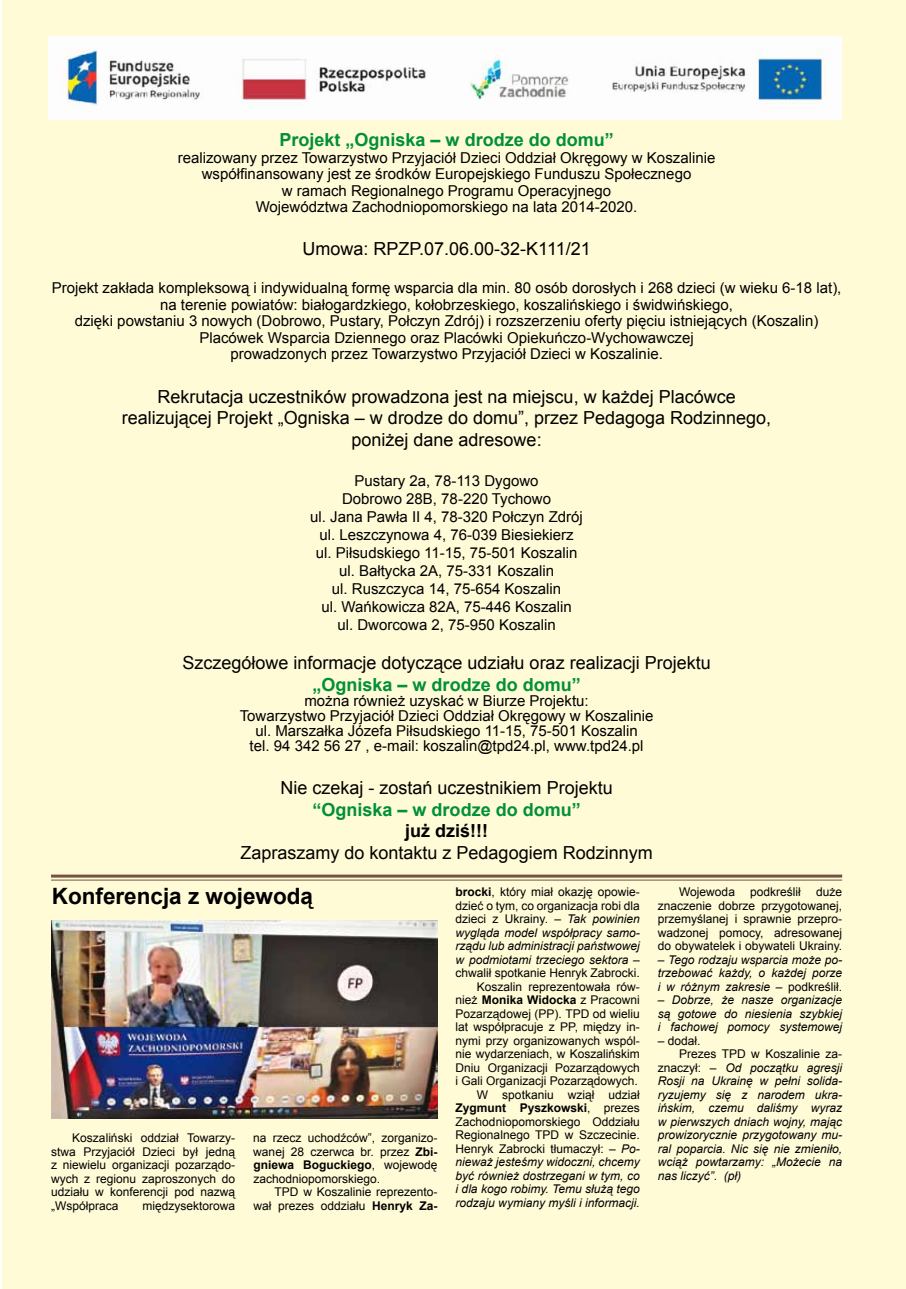
<style>
.page{position:relative;width:906px;height:1289px;background:#fff}
.page>*{position:absolute;margin:0;border:0;box-sizing:border-box;transform-origin:0 0}
.t1{font:700 22.5px "Arial";color:#000}
.t2{font:18px/21.6px "Arial";color:#000;text-align:center}
.t3{font:700 18px "Arial";color:#009037}
.t4{font:700 18px "Arial";color:#000}
.t5{font:15px/18px "Arial";color:#000;text-align:center}
.t6{font:12px/13.5px "Arial";color:#000;text-align:justify}
.t7{font:italic 12px/13.5px "Arial";color:#000;text-align:justify}
.s1{font-weight:700}
.s2{font-style:italic}
.s3{font-style:normal}
</style>
<div class="page">
<div style="left:2px;top:0;width:904px;height:1288px;background:#fffbd7"></div>
<img style="left:49px;top:37px;width:792px;height:82px">
<img style="left:51px;top:920px;width:386px;height:198px">
<hr style="left:51px;top:874px;width:791px;height:3px;background:#765143">
<hr style="left:51px;top:879px;width:791px;height:1px;background:#765143">
<h2 class="t3" style="left:279px;top:128px;width:336px">Projekt „Ogniska – w drodze do domu”</h2>
<p class="t5" style="left:178px;top:149px;width:539px;line-height:16.5px">realizowany przez Towarzystwo Przyjaciół Dzieci Oddział Okręgowy w Koszalinie współfinansowany jest ze środków Europejskiego Funduszu Społecznego<br>w ramach Regionalnego Programu Operacyjnego<br>Województwa Zachodniopomorskiego na lata 2014-2020.</p>
<h2 class="t2" style="left:302px;top:238px;width:290px">Umowa: RPZP.07.06.00-32-K111/21</h2>
<p class="t5" style="left:52px;top:280px;width:791px;line-height:16.5px">Projekt zakłada kompleksową i indywidualną formę wsparcia dla min. 80 osób dorosłych i 268 dzieci (w wieku 6-18 lat), na terenie powiatów: białogardzkiego, kołobrzeskiego, koszalińskiego i świdwińskiego,<br>dzięki powstaniu 3 nowych (Dobrowo, Pustary, Połczyn Zdrój) i rozszerzeniu oferty pięciu istniejących (Koszalin)<br>Placówek Wsparcia Dziennego oraz Placówki Opiekuńczo-Wychowawczej<br>prowadzonych przez Towarzystwo Przyjaciół Dzieci w Koszalinie.</p>
<h2 class="t2" style="left:122px;top:386px;width:651px">Rekrutacja uczestników prowadzona jest na miejscu, w każdej Placówce realizującej Projekt „Ogniska – w drodze do domu”, przez Pedagoga Rodzinnego, poniżej dane adresowe:</h2>
<p class="t5" style="left:310px;top:471px;width:274px">Pustary 2a, 78-113 Dygowo<br>Dobrowo 28B, 78-220 Tychowo<br>ul. Jana Pawła II 4, 78-320 Połczyn Zdrój ul. Leszczynowa 4, 76-039 Biesiekierz ul. Piłsudskiego 11-15, 75-501 Koszalin ul. Bałtycka 2A, 75-331 Koszalin<br>ul. Ruszczyca 14, 75-654 Koszalin<br>ul. Wańkowicza 82A, 75-446 Koszalin<br>ul. Dworcowa 2, 75-950 Koszalin</p>
<h2 class="t2" style="left:182px;top:652px;width:530px">Szczegółowe informacje dotyczące udziału oraz realizacji Projektu</h2>
<h2 class="t3" style="left:312px;top:672px;width:270px">„Ogniska – w drodze do domu”</h2>
<p class="t5" style="left:240px;top:693px;width:415px;line-height:15px">można również uzyskać w Biurze Projektu:<br>Towarzystwo Przyjaciół Dzieci Oddział Okręgowy w Koszalinie ul. Marszałka Józefa Piłsudskiego 11-15, 75-501 Koszalin<br>tel. 94 342 56 27 , e-mail: koszalin@tpd24.pl, www.tpd24.pl</p>
<h2 class="t2" style="left:280px;top:777px;width:334px">Nie czekaj - zostań uczestnikiem Projektu</h2>
<h2 class="t3" style="left:312px;top:797px;width:270px">“Ogniska – w drodze do domu”</h2>
<h2 class="t4" style="left:405px;top:819px;width:84px">już dziś!!!</h2>
<h2 class="t2" style="left:240px;top:842px;width:414px">Zapraszamy do kontaktu z Pedagogiem Rodzinnym</h2>
<h1 class="t1" style="left:52px;top:881px;width:263px">Konferencja z wojewodą</h1>
<p class="t6" style="left:51px;top:1131px;width:186px;text-indent:21px">Koszaliński oddział Towarzy&shy;stwa Przyjaciół Dzieci był jedną z niewielu organizacji pozarządo&shy;wych z regionu zaproszonych do udziału w konferencji pod nazwą „Współpraca</p>
<p class="t6" style="left:143px;top:1199px;width:94px">międzysektorowa</p>
<p class="t6" style="left:253px;top:1131px;width:186px">na rzecz uchodźców”, zorganizo&shy;wanej 28 czerwca br. przez <span class="s1">Zbi&shy;gniewa Boguckiego</span>, wojewodę zachodniopomorskiego.</p>
<p class="t6" style="left:253px;top:1185px;width:186px;text-align:right">TPD w Koszalinie reprezento-<br>wał prezes oddziału <span class="s1">Henryk Za-</span></p>
<p class="t6" style="left:455px;top:885px;width:186px;text-align:right"><span class="s1">brocki</span>, który miał okazję opowie&shy;dzieć o tym, co organizacja robi dla dzieci z Ukrainy. – <span class="s2">Tak powinien wygląda model współpracy samo&shy;rządu lub administracji państwowej w podmiotami trzeciego sektora</span> – chwalił spotkanie Henryk Zabrocki.<br>Koszalin reprezentowała rów&shy;nież <span class="s1">Monika Widocka</span> z Pracowni<br>Pozarządowej (PP). TPD od wieliu lat współpracuje z PP, między in&shy;nymi przy organizowanych wspól&shy;nie wydarzeniach, w Koszalińskim<br>Dniu Organizacji Pozarządowych i Gali Organizacji Pozarządowych.<br>W spotkaniu wziął udział<br><span class="s1">Zygmunt Pyszkowski</span>, prezes<br>Zachodniopomorskiego Oddziału<br>Regionalnego TPD w Szczecinie.<br>Henryk Zabrocki tłumaczył: – <span class="s2">Po&shy;nieważ jesteśmy widoczni, chcemy być również dostrzegani w tym, co i dla kogo robimy. Temu służą tego rodzaju wymiany myśli i informacji.</span></p>
<p class="t6" style="left:679px;top:885px;width:57px">Wojewoda</p>
<p class="t6" style="left:750px;top:885px;width:52px">podkreślił</p>
<p class="t6" style="left:658px;top:885px;width:186px;text-indent:158px">duże znaczenie dobrze przygotowanej, przemyślanej i sprawnie przepro&shy;wadzonej pomocy, adresowanej do obywatelek i obywateli Ukrainy.</p>
<p class="t7" style="left:658px;top:952px;width:186px"><span class="s3">–</span> Tego rodzaju wsparcia może po&shy;trzebować każdy, o każdej porze i w różnym zakresie <span class="s3">– podkreślił.</span></p>
<p class="t7" style="left:658px;top:993px;width:186px"><span class="s3">–</span> Dobrze, że nasze organizacje są gotowe do niesienia szybkiej i fachowej pomocy systemowej</p>
<p class="t6" style="left:658px;top:1033px;width:44px">– dodał.</p>
<p class="t6" style="left:679px;top:1047px;width:164px">Prezes TPD w Koszalinie za-</p>
<p class="t7" style="left:658px;top:1060px;width:186px"><span class="s3">znaczył: –</span> Od początku agresji</p>
<p class="t7" style="left:658px;top:1074px;width:186px">Rosji na Ukrainę w pełni solida-</p>
<p class="t7" style="left:658px;top:1087px;width:186px">ryzujemy się z narodem ukra-</p>
<p class="t7" style="left:658px;top:1101px;width:186px">ińskim, czemu daliśmy wyraz</p>
<p class="t7" style="left:658px;top:1114px;width:186px">w pierwszych dniach wojny, mając</p>
<p class="t7" style="left:658px;top:1128px;width:186px">prowizorycznie przygotowany mu-</p>
<p class="t7" style="left:658px;top:1141px;width:186px">ral poparcia. Nic się nie zmieniło,</p>
<p class="t7" style="left:658px;top:1155px;width:186px">wciąż powtarzamy: „Możecie na</p>
<p class="t7" style="left:658px;top:1168px;width:85px">nas liczyć”<span class="s3">.</span> (pł)</p>
</div>
